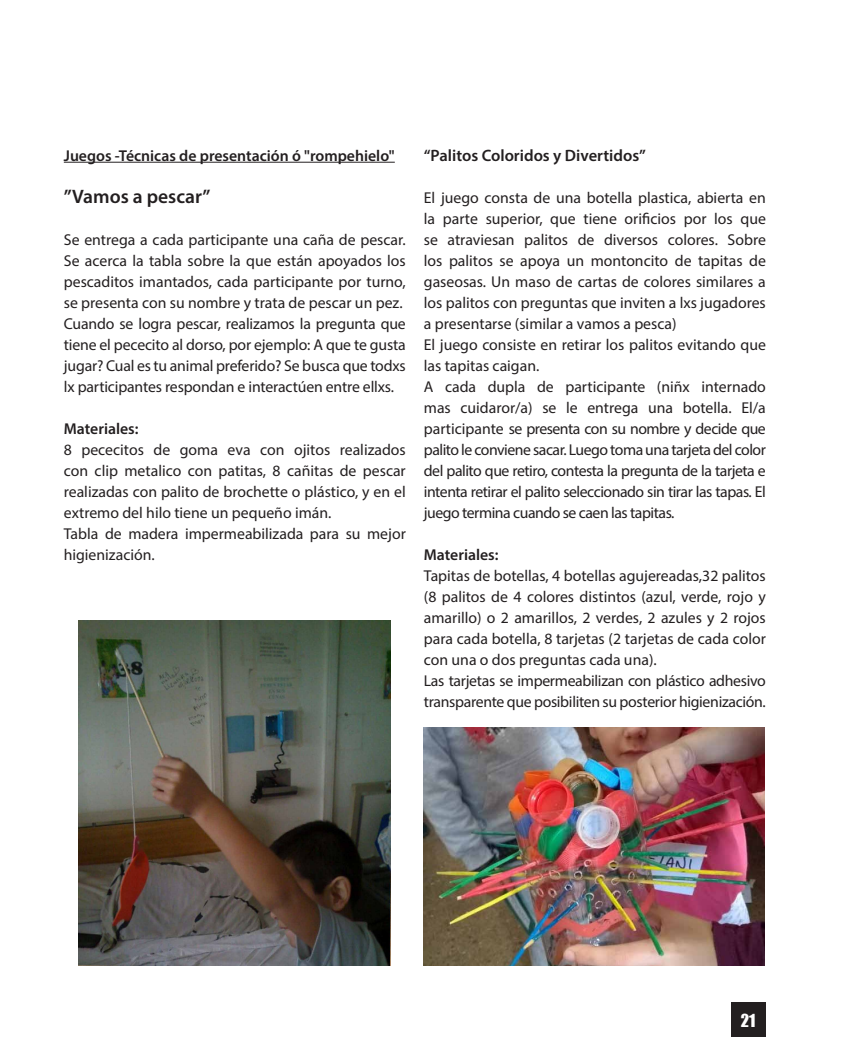
<style>
.page{position:relative;width:851px;height:1063px;background:#fff}
.page>*{position:absolute;margin:0;border:0;box-sizing:border-box;transform-origin:0 0}
.t1{font:600 19.5px "Myriad Pro";color:#231f20}
.t2{font:600 16.5px "Myriad Pro";color:#231f20}
.t3{font:16.5px "Impact";color:#fff}
.t4{font:15.75px/21px "Myriad Pro";color:#231f20;text-align:justify}
.t5{font:15.75px/21px "Myriad Pro";letter-spacing:-.02em;color:#231f20}
.t6{font:600 15.75px "Myriad Pro";color:#231f20}
</style>
<div class="page">
<div style="left:730px;top:1002px;width:35px;height:35px;background:#231f20"></div>
<hr style="left:64px;top:162px;width:331px;height:1px;background:#231f20">
<img style="left:79px;top:621px;width:312px;height:344px">
<img style="left:424px;top:728px;width:340px;height:237px">
<p class="t6" style="left:64px;top:145px;width:332px">Juegos -Técnicas de presentación ó "rompehielo"</p>
<p class="t1" style="left:64px;top:184px;width:148px">”Vamos a pescar”</p>
<p class="t4" style="left:64px;top:229px;width:343px">Se entrega a cada participante una caña de pescar.<br>Se acerca la tabla sobre la que están apoyados los pescaditos imantados, cada participante por turno, se presenta con su nombre y trata de pescar un pez.</p>
<p class="t4" style="left:64px;top:313px;width:343px">Cuando se logra pescar, realizamos la pregunta que tiene el pececito al dorso, por ejemplo: A que te gusta jugar? Cual es tu animal preferido? Se busca que todxs lx participantes respondan e interactúen entre ellxs.</p>
<p class="t6" style="left:64px;top:418px;width:76px">Materiales:</p>
<p class="t4" style="left:64px;top:439px;width:343px">8 pececitos de goma eva con ojitos realizados con clip metalico con patitas, 8 cañitas de pescar realizadas con palito de brochette o plástico, y en el extremo del hilo tiene un pequeño imán.</p>
<p class="t4" style="left:64px;top:523px;width:343px">Tabla de madera impermeabilizada para su mejor higienización.</p>
<p class="t2" style="left:424px;top:145px;width:223px">“Palitos Coloridos y Divertidos”</p>
<p class="t4" style="left:424px;top:187px;width:343px">El juego consta de una botella plastica, abierta en la parte superior, que tiene orificios por los que se atraviesan palitos de diversos colores. Sobre los palitos se apoya un montoncito de tapitas de gaseosas. Un maso de cartas de colores similares a los palitos con preguntas que inviten a lxs jugadores a presentarse (similar a vamos a pesca)</p>
<p class="t4" style="left:424px;top:334px;width:343px">El juego consiste en retirar los palitos evitando que las tapitas caigan.</p>
<p class="t4" style="left:424px;top:376px;width:343px">A cada dupla de participante (niñx internado mas cuidaror/a) se le entrega una botella. El/a participante se presenta con su nombre y decide que palito le conviene sacar. Luego toma una tarjeta del color del palito que retiro, contesta la pregunta de la tarjeta e intenta retirar el palito seleccionado sin tirar las tapas. El juego termina cuando se caen las tapitas.</p>
<p class="t6" style="left:424px;top:545px;width:76px">Materiales:</p>
<p class="t4" style="left:424px;top:565px;width:343px">Tapitas de botellas, 4 botellas agujereadas,32 palitos (8 palitos de 4 colores distintos (azul, verde, rojo y amarillo) o 2 amarillos, 2 verdes, 2 azules y 2 rojos para cada botella, 8 tarjetas (2 tarjetas de cada color con una o dos preguntas cada una).</p>
<p class="t5" style="left:424px;top:670px;width:343px">Las tarjetas se impermeabilizan con plástico adhesivo transparente que posibiliten su posterior higienización.</p>
<p class="t3" style="left:740px;top:1008px;width:16px">21</p>
</div>
